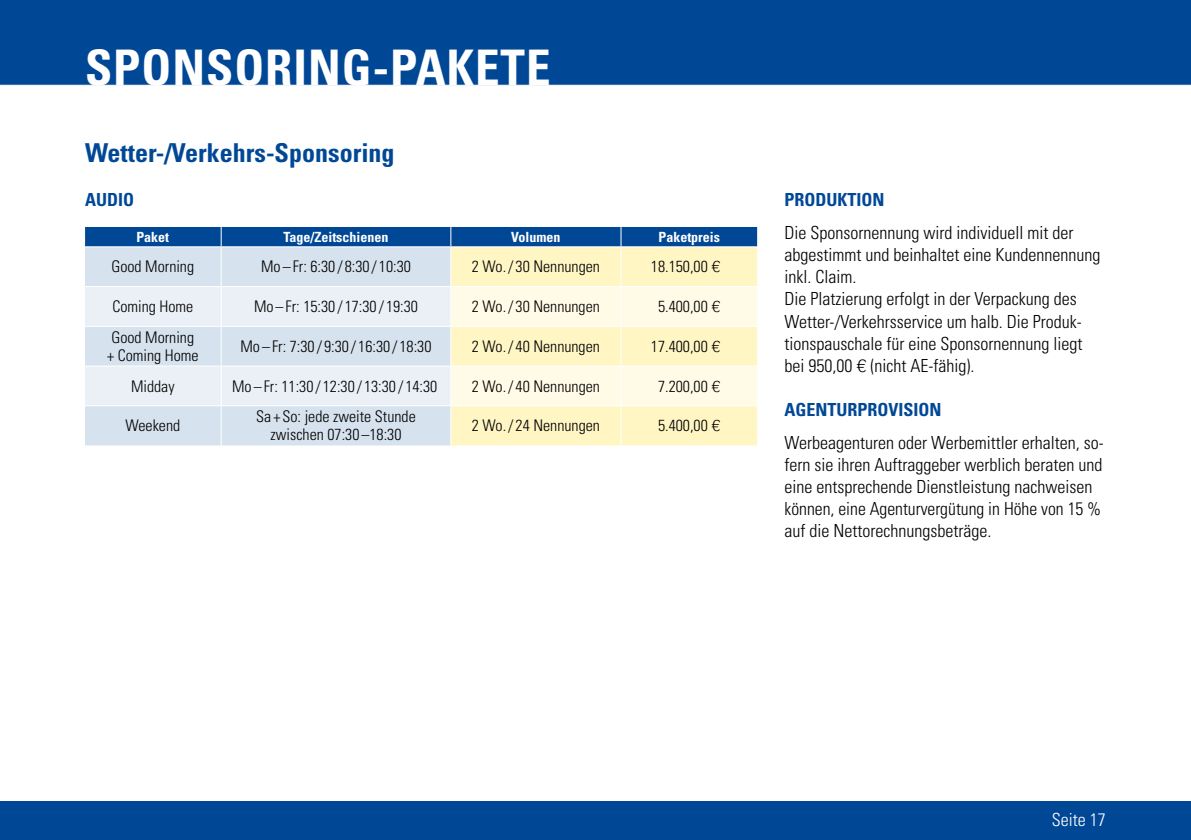
<style>
.page{position:relative;width:1191px;height:840px;background:#fff}
.page>*{position:absolute;margin:0;border:0;box-sizing:border-box;transform-origin:0 0}
.t1{font:700 condensed 49px "Univers";letter-spacing:.02em;color:#fff}
.t2{font:700 condensed 26px "Univers";color:#004896}
.t3{font:300 condensed 18px/22px "Univers";color:#000}
.t4{font:700 condensed 18px "Univers";color:#004896}
.t5{font:300 condensed 18px "Univers";color:#fff}
.t6{font:300 condensed 16px/18px "Univers";color:#000}
.t7{font:700 condensed 14px "Univers";color:#fff}
.s1{font-family:"Helvetica";font-stretch:normal}
</style>
<div class="page">
<div style="left:0;top:0;width:1191px;height:86px;background:#004896"></div>
<div style="left:0;top:800px;width:1191px;height:39px;background:#004896"></div>
<div style="left:85px;top:247px;width:365px;height:198px;background:#d6e2ee"></div>
<div style="left:451px;top:247px;width:306px;height:198px;background:#fff6c4"></div>
<svg style="left:85px;top:287px;width:365px;height:118px;background:#e4ebf4"></svg>
<svg style="left:451px;top:287px;width:306px;height:118px;background:#fff9db"></svg>
<hr style="left:221px;top:247px;width:1px;height:39px;background:#fff">
<hr style="left:451px;top:286px;width:170px;height:1px;background:#fff">
<hr style="left:621px;top:286px;width:136px;height:1px;background:#fff">
<hr style="left:451px;top:325px;width:170px;height:1px;background:#fff">
<hr style="left:621px;top:325px;width:136px;height:1px;background:#fff">
<hr style="left:451px;top:365px;width:170px;height:1px;background:#fff">
<hr style="left:621px;top:365px;width:136px;height:1px;background:#fff">
<hr style="left:221px;top:406px;width:1px;height:39px;background:#fff">
<hr style="left:451px;top:405px;width:170px;height:1px;background:#fff">
<hr style="left:621px;top:405px;width:136px;height:1px;background:#fff">
<hr style="left:85px;top:286px;width:136px;height:1px;background:#fff">
<hr style="left:221px;top:286px;width:230px;height:1px;background:#fff">
<hr style="left:221px;top:287px;width:1px;height:38px;background:#fff">
<hr style="left:221px;top:326px;width:1px;height:39px;background:#fff">
<hr style="left:221px;top:366px;width:1px;height:39px;background:#fff">
<hr style="left:85px;top:325px;width:136px;height:1px;background:#fff">
<hr style="left:221px;top:325px;width:230px;height:1px;background:#fff">
<hr style="left:85px;top:365px;width:136px;height:1px;background:#fff">
<hr style="left:221px;top:365px;width:230px;height:1px;background:#fff">
<hr style="left:85px;top:405px;width:136px;height:1px;background:#fff">
<hr style="left:221px;top:405px;width:230px;height:1px;background:#fff">
<div style="left:85px;top:227px;width:672px;height:20px;background:#004896"></div>
<hr style="left:621px;top:246px;width:136px;height:1px;background:#fff">
<hr style="left:620px;top:247px;width:1px;height:39px;background:#fff">
<hr style="left:620px;top:287px;width:1px;height:38px;background:#fff">
<hr style="left:620px;top:326px;width:1px;height:39px;background:#fff">
<hr style="left:620px;top:366px;width:1px;height:39px;background:#fff">
<hr style="left:620px;top:406px;width:1px;height:39px;background:#fff">
<h1 class="t1" style="left:85px;top:38px;width:467px">SPONSORING-PAKETE</h1>
<h2 class="t2" style="left:85px;top:137px;width:311px">Wetter-/Verkehrs-Sponsoring</h2>
<p class="t4" style="left:85px;top:189px;width:50px">AUDIO</p>
<p class="t4" style="left:784px;top:189px;width:102px">PRODUKTION</p>
<p class="t3" style="left:784px;top:222px;width:317px">Die Sponsornennung wird individuell mit der abgestimmt und beinhaltet eine Kundennennung inkl. Claim.<br>Die Platzierung erfolgt in der Verpackung des Wetter-/Verkehrsservice um halb. Die Produk&shy;tionspauschale für eine Sponsornennung liegt bei 950,00 <span class="s1">€</span> (nicht AE-fähig).</p>
<p class="t4" style="left:784px;top:398px;width:159px">AGENTURPROVISION</p>
<p class="t3" style="left:784px;top:431px;width:321px">Werbeagenturen oder Werbemittler erhalten, so&shy;fern sie ihren Auftraggeber werblich beraten und eine entsprechende Dienstleistung nachweisen können, eine Agenturvergütung in Höhe von 15 % auf die Nettorechnungsbeträge.</p>
<p class="t7" style="left:136px;top:228px;width:34px">Paket</p>
<p class="t7" style="left:284px;top:228px;width:106px">Tage/Zeitschienen</p>
<p class="t7" style="left:511px;top:228px;width:51px">Volumen</p>
<p class="t7" style="left:658px;top:228px;width:63px">Paketpreis</p>
<p class="t6" style="left:112px;top:258px;width:84px">Good Morning</p>
<p class="t6" style="left:261px;top:258px;width:151px">Mo –Fr: 6:30 / 8:30 / 10:30</p>
<p class="t6" style="left:472px;top:258px;width:130px">2 Wo./ 30 Nennungen</p>
<p class="t6" style="left:651px;top:258px;width:71px">18.150,00 <span class="s1">€</span></p>
<p class="t6" style="left:112px;top:297px;width:82px">Coming Home</p>
<p class="t6" style="left:254px;top:297px;width:165px">Mo –Fr: 15:30 / 17:30 / 19:30</p>
<p class="t6" style="left:472px;top:297px;width:130px">2 Wo./ 30 Nennungen</p>
<p class="t6" style="left:658px;top:297px;width:64px">5.400,00 <span class="s1">€</span></p>
<p class="t6" style="left:107px;top:328px;width:93px">Good Morning + Coming Home</p>
<p class="t6" style="left:240px;top:337px;width:192px">Mo –Fr: 7:30 / 9:30 / 16:30 / 18:30</p>
<p class="t6" style="left:472px;top:337px;width:130px">2 Wo./ 40 Nennungen</p>
<p class="t6" style="left:651px;top:337px;width:71px">17.400,00 <span class="s1">€</span></p>
<p class="t6" style="left:131px;top:377px;width:45px">Midday</p>
<p class="t6" style="left:232px;top:377px;width:207px">Mo –Fr: 11:30 / 12:30 / 13:30 / 14:30</p>
<p class="t6" style="left:472px;top:377px;width:130px">2 Wo./ 40 Nennungen</p>
<p class="t6" style="left:658px;top:377px;width:64px">7.200,00 <span class="s1">€</span></p>
<p class="t6" style="left:125px;top:416px;width:56px">Weekend</p>
<p class="t6" style="left:256px;top:407px;width:161px;text-align:center">Sa + So: jede zweite Stunde zwischen 07:30–18:30</p>
<p class="t6" style="left:472px;top:416px;width:130px">2 Wo./ 24 Nennungen</p>
<p class="t6" style="left:658px;top:416px;width:64px">5.400,00 <span class="s1">€</span></p>
<p class="t5" style="left:1052px;top:808px;width:55px">Seite 17</p>
</div>
